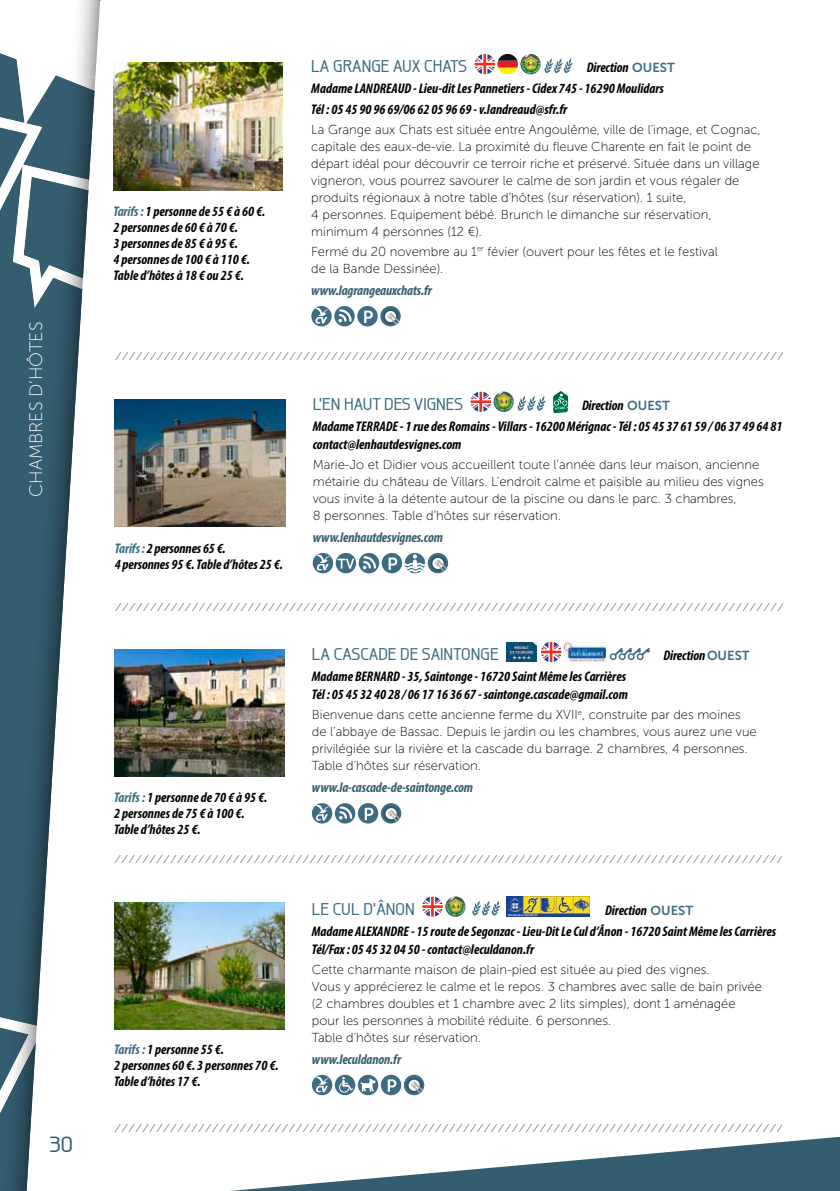
<style>
.page{position:relative;width:840px;height:1191px;background:#fff}
.page>*{position:absolute;margin:0;border:0;box-sizing:border-box;transform-origin:0 0}
.t1{font:500 22px "Galette";color:#355d70}
.t2{font:18px "Museo Sans 100";color:#fff}
.t3{font:500 17px "Galette";color:#3e6c83}
.t4{font:italic 700 condensed 14px/16px "Myriad Pro";color:#000}
.t5{font:italic 700 condensed 14px "Myriad Pro";letter-spacing:-.01em;color:#355d70}
.t6{font:13px/17px "Museo Sans 100";color:#000}
.s1{color:#3e6c83}
.s2{font-family:"Museo Sans 700";font-weight:400;font-style:normal;font-stretch:normal;font-size:13px;color:#3e6c83}
</style>
<div class="page">
<img style="left:95px;top:0;width:5px;height:81px">
<img style="left:42px;top:123px;width:51px;height:57px">
<img style="left:0;top:210px;width:82px;height:812px">
<img style="left:0;top:1113px;width:32px;height:78px">
<img style="left:0;top:0;width:95px;height:123px">
<img style="left:0;top:1017px;width:37px;height:96px">
<img style="left:0;top:117px;width:42px;height:93px">
<img style="left:13px;top:164px;width:76px;height:144px">
<img style="left:114px;top:902px;width:170px;height:127px">
<img style="left:115px;top:399px;width:170px;height:128px">
<img style="left:113px;top:63px;width:170px;height:127px">
<img style="left:114px;top:649px;width:170px;height:127px">
<svg style="left:470px;top:391px;width:21px;height:21px"></svg>
<img style="left:493px;top:391px;width:20px;height:21px">
<svg style="left:517px;top:396px;width:28px;height:15px"></svg>
<img style="left:553px;top:391px;width:16px;height:22px">
<svg style="left:312px;top:553px;width:21px;height:20px"></svg>
<svg style="left:314px;top:554px;width:17px;height:16px"></svg>
<div style="left:335px;top:553px;width:21px;height:20px;background:#3e6c83;border-radius:50%"></div>
<svg style="left:337px;top:558px;width:17px;height:10px"></svg>
<div style="left:358px;top:553px;width:21px;height:20px;background:#3e6c83;border-radius:50%"></div>
<svg style="left:362px;top:555px;width:15px;height:15px"></svg>
<div style="left:381px;top:553px;width:21px;height:20px;background:#3e6c83;border-radius:50%"></div>
<svg style="left:388px;top:557px;width:9px;height:13px"></svg>
<div style="left:427px;top:553px;width:21px;height:20px;background:#3e6c83;border-radius:50%"></div>
<svg style="left:404px;top:554px;width:42px;height:19px"></svg>
<svg style="left:474px;top:54px;width:43px;height:20px"></svg>
<img style="left:520px;top:54px;width:20px;height:20px">
<svg style="left:544px;top:58px;width:28px;height:15px"></svg>
<div style="left:311px;top:306px;width:20px;height:20px;background:#3e6c83;border-radius:50%"></div>
<svg style="left:313px;top:307px;width:16px;height:17px"></svg>
<div style="left:334px;top:306px;width:20px;height:20px;background:#3e6c83;border-radius:50%"></div>
<svg style="left:337px;top:308px;width:15px;height:15px"></svg>
<div style="left:357px;top:306px;width:20px;height:20px;background:#3e6c83;border-radius:50%"></div>
<svg style="left:364px;top:311px;width:8px;height:12px"></svg>
<div style="left:380px;top:306px;width:20px;height:20px;background:#3e6c83;border-radius:50%"></div>
<svg style="left:382px;top:309px;width:17px;height:15px"></svg>
<img style="left:506px;top:642px;width:30px;height:19px">
<svg style="left:541px;top:642px;width:20px;height:20px"></svg>
<img style="left:563px;top:642px;width:42px;height:19px">
<div style="left:609px;top:653px;width:7px;height:7px;border:1px solid #3e6c83;border-radius:50%"></div>
<div style="left:618px;top:653px;width:7px;height:7px;border:1px solid #3e6c83;border-radius:50%"></div>
<div style="left:627px;top:653px;width:7px;height:7px;border:1px solid #3e6c83;border-radius:50%"></div>
<div style="left:636px;top:653px;width:7px;height:7px;border:1px solid #3e6c83;border-radius:50%"></div>
<svg style="left:612px;top:648px;width:38px;height:9px"></svg>
<div style="left:312px;top:803px;width:20px;height:20px;background:#3e6c83;border-radius:50%"></div>
<svg style="left:313px;top:804px;width:17px;height:17px"></svg>
<svg style="left:334px;top:803px;width:21px;height:20px"></svg>
<svg style="left:338px;top:805px;width:15px;height:15px"></svg>
<div style="left:357px;top:803px;width:21px;height:20px;background:#3e6c83;border-radius:50%"></div>
<svg style="left:364px;top:807px;width:9px;height:13px"></svg>
<svg style="left:380px;top:803px;width:21px;height:20px"></svg>
<svg style="left:383px;top:805px;width:17px;height:16px"></svg>
<svg style="left:116px;top:603px;width:666px;height:7px"></svg>
<svg style="left:116px;top:352px;width:666px;height:7px"></svg>
<svg style="left:114px;top:855px;width:667px;height:8px"></svg>
<svg style="left:114px;top:1124px;width:726px;height:67px"></svg>
<svg style="left:422px;top:896px;width:20px;height:20px"></svg>
<img style="left:445px;top:896px;width:20px;height:20px">
<svg style="left:472px;top:901px;width:28px;height:14px"></svg>
<img style="left:506px;top:896px;width:82px;height:20px">
<svg style="left:312px;top:1074px;width:20px;height:21px"></svg>
<svg style="left:313px;top:1076px;width:17px;height:16px"></svg>
<svg style="left:334px;top:1074px;width:21px;height:21px"></svg>
<svg style="left:339px;top:1076px;width:14px;height:16px"></svg>
<svg style="left:357px;top:1074px;width:21px;height:21px"></svg>
<svg style="left:360px;top:1078px;width:15px;height:13px"></svg>
<svg style="left:380px;top:1074px;width:21px;height:21px"></svg>
<svg style="left:387px;top:1079px;width:9px;height:12px"></svg>
<svg style="left:403px;top:1074px;width:21px;height:21px"></svg>
<svg style="left:406px;top:1077px;width:17px;height:16px"></svg>
<h2 class="t2" style="left:26px;top:497px;width:177px;rotate:-90deg">CHAMBRES D’HÔTES</h2>
<h1 class="t1" style="left:50px;top:1131px;width:25px">30</h1>
<p class="t4" style="left:113px;top:203px;width:153px"><span class="s1">Tarifs :</span> 1 personne de 55 € à 60 €.<br>2 personnes de 60 € à 70 €.<br>3 personnes de 85 € à 95 €.<br>4 personnes de 100 € à 110 €.<br>Table d’hôtes à 18 € ou 25 €.</p>
<h3 class="t3" style="left:311px;top:56px;width:157px">LA GRANGE AUX CHATS</h3>
<p class="t4" style="left:311px;top:57px;width:365px;line-height:20.8px;text-indent:275px">Direction <span class="s2">OUEST<br></span>Madame LANDREAUD - Lieu-dit Les Pannetiers - Cidex 745 - 16290 Moulidars<br>Tél : 05 45 90 96 69/06 62 05 96 69 - v.landreaud@sfr.fr</p>
<p class="t6" style="left:311px;top:121px;width:450px">La Grange aux Chats est située entre Angoulême, ville de l’image, et Cognac, capitale des eaux-de-vie. La proximité du fleuve Charente en fait le point de départ idéal pour découvrir ce terroir riche et préservé. Située dans un village vigneron, vous pourrez savourer le calme de son jardin et vous régaler de produits régionaux à notre table d’hôtes (sur réservation). 1 suite,<br>4 personnes. Equipement bébé. Brunch le dimanche sur réservation, minimum 4 personnes (12 €).</p>
<p class="t6" style="left:311px;top:243px;width:407px">Fermé du 20 novembre au 1<sup>er</sup> févier (ouvert pour les fêtes et le festival de la Bande Dessinée).</p>
<p class="t5" style="left:311px;top:282px;width:122px">www.lagrangeauxchats.fr</p>
<p class="t4" style="left:115px;top:539px;width:169px"><span class="s1">Tarifs :</span> 2 personnes 65 €.<br>4 personnes 95 €. Table d’hôtes 25 €.</p>
<h3 class="t3" style="left:312px;top:393px;width:152px">L’EN HAUT DES VIGNES</h3>
<p class="t4" style="left:312px;top:394px;width:471px;line-height:20.8px;text-indent:269px">Direction <span class="s2">OUEST<br></span>Madame TERRADE - 1 rue des Romains - Villars - 16200 Mérignac - Tél : 05 45 37 61 59 / 06 37 49 64 81</p>
<p class="t4" style="left:312px;top:436px;width:150px">contact@lenhautdesvignes.com</p>
<p class="t6" style="left:312px;top:456px;width:452px">Marie-Jo et Didier vous accueillent toute l’année dans leur maison, ancienne métairie du château de Villars. L’endroit calme et paisible au milieu des vignes vous invite à la détente autour de la piscine ou dans le parc. 3 chambres,<br>8 personnes. Table d’hôtes sur réservation.</p>
<p class="t5" style="left:312px;top:529px;width:132px">www.lenhautdesvignes.com</p>
<p class="t4" style="left:114px;top:789px;width:155px"><span class="s1">Tarifs :</span> 1 personne de 70 € à 95 €.<br>2 personnes de 75 € à 100 €.<br>Table d’hôtes 25 €.</p>
<p class="t4" style="left:114px;top:1040px;width:166px"><span class="s1">Tarifs :</span> 1 personne 55 €.<br>2 personnes 60 €. 3 personnes 70 €.<br>Table d’hôtes 17 €.</p>
<h3 class="t3" style="left:312px;top:644px;width:188px">LA CASCADE DE SAINTONGE</h3>
<p class="t4" style="left:663px;top:647px;width:88px">Direction <span class="s2">OUEST</span></p>
<p class="t4" style="left:312px;top:667px;width:317px;line-height:18px">Madame BERNARD - 35, Saintonge - 16720 Saint Même les Carrières<br>Tél : 05 45 32 40 28 / 06 17 16 36 67 - saintonge.cascade@gmail.com</p>
<p class="t6" style="left:312px;top:706px;width:446px">Bienvenue dans cette ancienne ferme du XVII<sup>e</sup>, construite par des moines de l’abbaye de Bassac. Depuis le jardin ou les chambres, vous aurez une vue privilégiée sur la rivière et la cascade du barrage. 2 chambres, 4 personnes.<br>Table d’hôtes sur réservation.</p>
<p class="t5" style="left:312px;top:779px;width:163px">www.la-cascade-de-saintonge.com</p>
<h3 class="t3" style="left:312px;top:898px;width:104px">LE CUL D’ÂNON</h3>
<p class="t4" style="left:312px;top:899px;width:465px;line-height:20.8px;text-indent:293px">Direction <span class="s2">OUEST<br></span>Madame ALEXANDRE - 15 route de Segonzac - Lieu-Dit Le Cul d’Ânon - 16720 Saint Même les Carrières</p>
<p class="t4" style="left:312px;top:940px;width:224px">Tél/Fax : 05 45 32 04 50 - contact@leculdanon.fr</p>
<p class="t6" style="left:312px;top:960px;width:451px">Cette charmante maison de plain-pied est située au pied des vignes.<br>Vous y apprécierez le calme et le repos. 3 chambres avec salle de bain privée (2 chambres doubles et 1 chambre avec 2 lits simples), dont 1 aménagée pour les personnes à mobilité réduite. 6 personnes.<br>Table d’hôtes sur réservation.</p>
<p class="t5" style="left:312px;top:1050px;width:91px">www.leculdanon.fr</p>
</div>
